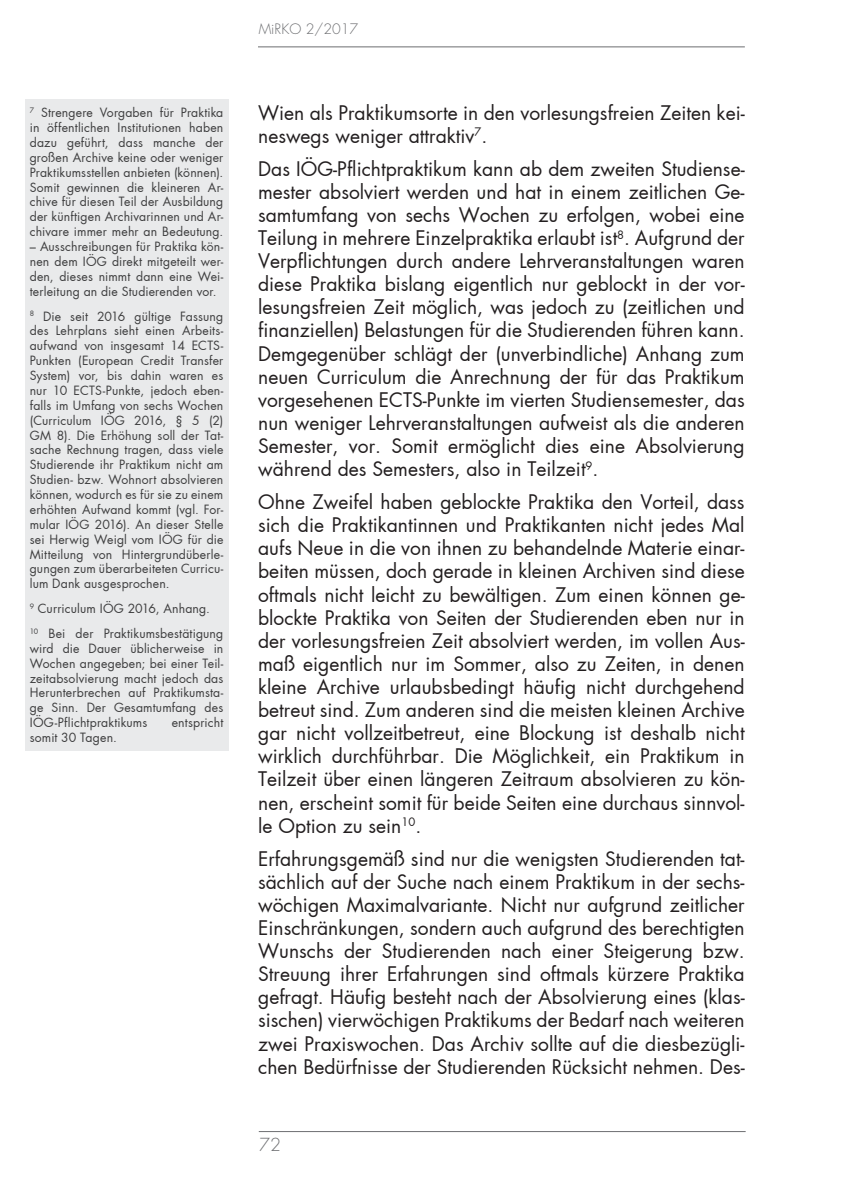
<style>
.page{position:relative;width:844px;height:1191px;background:#fff}
.page>*{position:absolute;margin:0;border:0;box-sizing:border-box;transform-origin:0 0}
.t1{font:19.25px/23.1px "Futura";color:#231f20;text-align:justify}
.t2{font:300 17.5px "Futura";color:#6d6e71}
.t3{font:300 14px "Futura";color:#6d6e71}
.t4{font:12.25px/14.9px "Futura";letter-spacing:.01em;color:#3e3e3f;text-align:justify}
</style>
<div class="page">
<hr style="left:258px;top:47px;width:486px;height:1px;background:#6d6e71">
<hr style="left:259px;top:1131px;width:486px;height:1px;background:#6d6e71">
<div style="left:25px;top:99px;width:203px;height:651px;background:#e9eaeb"></div>
<p class="t4" style="left:30px;top:105px;width:195px"><sup>7</sup> Strengere Vorgaben für Praktika in öffentlichen Institutionen haben dazu geführt, dass manche der großen Archive keine oder weniger Praktikumsstellen anbieten (können).<br>Somit gewinnen die kleineren Ar&shy;chive für diesen Teil der Ausbildung der künftigen Archivarinnen und Ar&shy;chivare immer mehr an Bedeutung.</p>
<p class="t4" style="left:30px;top:239px;width:195px">– Ausschreibungen für Praktika kön&shy;nen dem IÖG direkt mitgeteilt wer&shy;den, dieses nimmt dann eine Wei&shy;terleitung an die Studierenden vor.</p>
<p class="t4" style="left:30px;top:308px;width:195px"><sup>8</sup> Die seit 2016 gültige Fassung des Lehrplans sieht einen Arbeits&shy;aufwand von insgesamt 14 ECTS-Punkten (European Credit Transfer System) vor, bis dahin waren es nur 10 ECTS-Punkte, jedoch eben&shy;falls im Umfang von sechs Wochen (Curriculum IÖG 2016, § 5 (2)<br>GM 8). Die Erhöhung soll der Tat&shy;sache Rechnung tragen, dass viele Studierende ihr Praktikum nicht am Studien- bzw. Wohnort absolvieren können, wodurch es für sie zu einem erhöhten Aufwand kommt (vgl. For&shy;mular IÖG 2016). An dieser Stelle sei Herwig Weigl vom IÖG für die Mitteilung von Hintergrundüberle&shy;gungen zum überarbeiteten Curricu&shy;lum Dank ausgesprochen.</p>
<p class="t4" style="left:30px;top:596px;width:195px;line-height:24.8px"><sup>9</sup> Curriculum IÖG 2016, Anhang.<br><sup>10</sup> Bei der Praktikumsbestätigung</p>
<p class="t4" style="left:30px;top:641px;width:195px">wird die Dauer üblicherweise in Wochen angegeben; bei einer Teil&shy;zeitabsolvierung macht jedoch das Herunterbrechen auf Praktikumsta&shy;ge Sinn. Der Gesamtumfang des IÖG-Pflichtpraktikums</p>
<p class="t4" style="left:172px;top:715px;width:53px">entspricht</p>
<p class="t4" style="left:30px;top:730px;width:89px">somit 30 Tagen.</p>
<p class="t3" style="left:259px;top:20px;width:101px">MiRKO 2/2017</p>
<p class="t1" style="left:258px;top:101px;width:488px">Wien als Praktikumsorte in den vorlesungsfreien Zeiten kei&shy;neswegs weniger attraktiv<sup>7</sup>.</p>
<p class="t1" style="left:258px;top:157px;width:488px">Das IÖG-Pflichtpraktikum kann ab dem zweiten Studiense&shy;mester absolviert werden und hat in einem zeitlichen Ge&shy;samtumfang von sechs Wochen zu erfolgen, wobei eine Teilung in mehrere Einzelpraktika erlaubt ist<sup>8</sup>. Aufgrund der Verpflichtungen durch andere Lehrveranstaltungen waren diese Praktika bislang eigentlich nur geblockt in der vor&shy;lesungsfreien Zeit möglich, was jedoch zu (zeitlichen und finanziellen) Belastungen für die Studierenden führen kann.<br>Demgegenüber schlägt der (unverbindliche) Anhang zum neuen Curriculum die Anrechnung der für das Praktikum vorgesehenen ECTS-Punkte im vierten Studiensemester, das nun weniger Lehrveranstaltungen aufweist als die anderen Semester, vor. Somit ermöglicht dies eine Absolvierung während des Semesters, also in Teilzeit<sup>9</sup>.</p>
<p class="t1" style="left:258px;top:490px;width:488px">Ohne Zweifel haben geblockte Praktika den Vorteil, dass sich die Praktikantinnen und Praktikanten nicht jedes Mal aufs Neue in die von ihnen zu behandelnde Materie einar&shy;beiten müssen, doch gerade in kleinen Archiven sind diese oftmals nicht leicht zu bewältigen. Zum einen können ge&shy;blockte Praktika von Seiten der Studierenden eben nur in der vorlesungsfreien Zeit absolviert werden, im vollen Aus&shy;maß eigentlich nur im Sommer, also zu Zeiten, in denen kleine Archive urlaubsbedingt häufig nicht durchgehend betreut sind. Zum anderen sind die meisten kleinen Archive gar nicht vollzeitbetreut, eine Blockung ist deshalb nicht wirklich durchführbar. Die Möglichkeit, ein Praktikum in Teilzeit über einen längeren Zeitraum absolvieren zu kön&shy;nen, erscheint somit für beide Seiten eine durchaus sinnvol&shy;le Option zu sein<sup>10</sup>.</p>
<p class="t1" style="left:258px;top:847px;width:488px">Erfahrungsgemäß sind nur die wenigsten Studierenden tat&shy;sächlich auf der Suche nach einem Praktikum in der sechs&shy;wöchigen Maximalvariante. Nicht nur aufgrund zeitlicher Einschränkungen, sondern auch aufgrund des berechtigten Wunschs der Studierenden nach einer Steigerung bzw.<br>Streuung ihrer Erfahrungen sind oftmals kürzere Praktika gefragt. Häufig besteht nach der Absolvierung eines (klas&shy;sischen) vierwöchigen Praktikums der Bedarf nach weiteren zwei Praxiswochen. Das Archiv sollte auf die diesbezügli&shy;chen Bedürfnisse der Studierenden Rücksicht nehmen. Des-</p>
<p class="t2" style="left:259px;top:1134px;width:23px">72</p>
</div>
